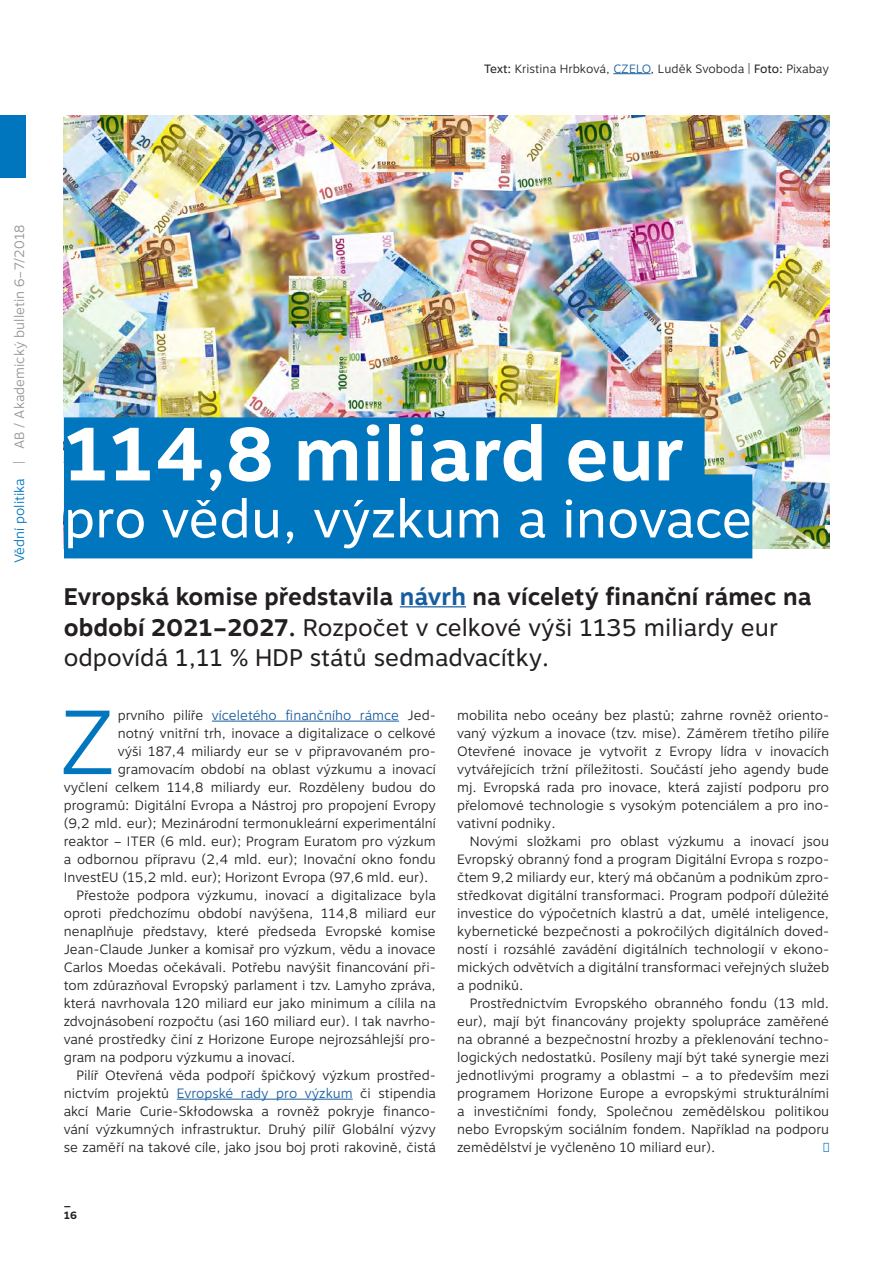
<style>
.page{position:relative;width:893px;height:1263px;background:#fff}
.page>*{position:absolute;margin:0;border:0;box-sizing:border-box;transform-origin:0 0}
.Iniciála{font:300 90.6px "Motiva Sans";color:#0076be}
.Headline{font:700 75px "Motiva Sans";color:#fff}
.Headline-2{font:52.5px "Motiva Sans";color:#fff}
.Perex{font:24px/30.6px "Motiva Sans";color:#231f20}
.Iniciála-2{font:300 13.5px/18px "Motiva Sans";color:#231f20;text-align:justify}
.Iniciála-3{font:300 13.5px "Motiva Sans";color:#175d9e}
.t1{font:300 13.5px "Motiva Sans";color:#939598}
.t2{font:300 13.5px "Motiva Sans";color:#0076be}
.t3{font:300 12px "Motiva Sans";color:#231f20}
.t4{font:700 10.5px/12.6px "Motiva Sans";color:#231f20}
.s1{font-weight:400}
.s2{color:#175d9e}
.s3{font-weight:700}
.s4{font-weight:700;color:#175d9e}
.s5{color:#231f20}
</style>
<div class="page">
<div style="left:0;top:116px;width:26px;height:62px;background:#0076be"></div>
<hr style="left:212px;top:721px;width:187px;height:1px;background:#175d9e">
<hr style="left:177px;top:1099px;width:176px;height:1px;background:#175d9e">
<img style="left:64px;top:115px;width:765px;height:434px">
<hr style="left:400px;top:606px;width:66px;height:1px;background:#175d9e">
<div style="left:64px;top:417px;width:641px;height:84px;background:#0076be"></div>
<div style="left:64px;top:474px;width:688px;height:84px;background:#0076be"></div>
<hr style="left:613px;top:73px;width:37px;height:1px;background:#175d9e">
<p class="t3" style="left:484px;top:60px;width:347px"><span class="s1">Text:</span> Kristina Hrbková, <span class="s2">CZELO</span>, Luděk Svoboda | <span class="s1">Foto:</span> Pixabay</p>
<p class="t1" style="left:9px;top:464px;width:241px;rotate:-90deg">| AB / Akademický bulletin 6–7/2018</p>
<p class="t2" style="left:9px;top:563px;width:87px;rotate:-90deg">Vědní politika</p>
<p class="Headline" style="left:64px;top:399px;width:622px">114,8 miliard eur</p>
<p class="Headline-2" style="left:64px;top:480px;width:690px">pro vědu, výzkum a inovace</p>
<p class="Perex" style="left:64px;top:582px;width:749px"><span class="s3">Evropská komise představila</span> <span class="s4">návrh</span> <span class="s3">na víceletý finanční rámec na období 2021–2027.</span> Rozpočet v celkové výši 1135 miliardy eur odpovídá 1,11 % HDP států sedmadvacítky.</p>
<p class="Iniciála" style="left:58px;top:675px;width:61px">Z</p>
<p class="Iniciála-3" style="left:118px;top:705px;width:320px"><span class="s5">prvního pilíře</span> víceletého finančního rámce <span class="s5">Jed-</span></p>
<p class="Iniciála-2" style="left:118px;top:724px;width:320px">notný vnitřní trh, inovace a digitalizace o celkové</p>
<p class="Iniciála-2" style="left:118px;top:742px;width:320px">výši 187,4 miliardy eur se v připravovaném pro-</p>
<p class="Iniciála-2" style="left:118px;top:760px;width:320px">gramovacím období na oblast výzkumu a inovací</p>
<p class="Iniciála-2" style="left:64px;top:778px;width:374px">vyčlení celkem 114,8 miliardy eur. Rozděleny budou do</p>
<p class="Iniciála-2" style="left:64px;top:796px;width:374px">programů: Digitální Evropa a Nástroj pro propojení Evropy</p>
<p class="Iniciála-2" style="left:64px;top:814px;width:374px">(9,2 mld. eur); Mezinárodní termonukleární experimentální</p>
<p class="Iniciála-2" style="left:64px;top:832px;width:374px">reaktor – ITER (6 mld. eur); Program Euratom pro výzkum</p>
<p class="Iniciála-2" style="left:64px;top:850px;width:374px">a odbornou přípravu (2,4 mld. eur); Inovační okno fondu</p>
<p class="Iniciála-2" style="left:64px;top:868px;width:366px">InvestEU (15,2 mld. eur); Horizont Evropa (97,6 mld. eur).</p>
<p class="Iniciála-2" style="left:64px;top:886px;width:374px;text-indent:13px">Přestože podpora výzkumu, inovací a digitalizace byla oproti předchozímu období navýšena, 114,8 miliard eur nenaplňuje představy, které předseda Evropské komise Jean-Claude Junker a komisař pro výzkum, vědu a inovace Carlos Moedas očekávali. Potřebu navýšit financování při&shy;tom zdůrazňoval Evropský parlament i tzv. Lamyho zpráva, která navrhovala 120 miliard eur jako minimum a cílila na zdvojnásobení rozpočtu (asi 160 miliard eur). I tak navrho&shy;vané prostředky činí z Horizone Europe nejrozsáhlejší pro&shy;gram na podporu výzkumu a inovací.</p>
<p class="Iniciála-2" style="left:64px;top:1066px;width:374px;text-indent:13px">Pilíř Otevřená věda podpoří špičkový výzkum prostřed&shy;nictvím projektů <span class="s2">Evropské rady pro výzkum</span> či stipendia akcí Marie Curie-Skłodowska a rovněž pokryje financo&shy;vání výzkumných infrastruktur. Druhý pilíř Globální výzvy se zaměří na takové cíle, jako jsou boj proti rakovině, čistá</p>
<p class="Iniciála-2" style="left:457px;top:706px;width:374px">mobilita nebo oceány bez plastů; zahrne rovněž oriento&shy;vaný výzkum a inovace (tzv. mise). Záměrem třetího pilíře Otevřené inovace je vytvořit z Evropy lídra v inovacích vytvářejících tržní příležitosti. Součástí jeho agendy bude mj. Evropská rada pro inovace, která zajistí podporu pro přelomové technologie s vysokým potenciálem a pro ino&shy;vativní podniky.</p>
<p class="Iniciála-2" style="left:457px;top:832px;width:374px;text-indent:13px">Novými složkami pro oblast výzkumu a inovací jsou Evropský obranný fond a program Digitální Evropa s rozpo&shy;čtem 9,2 miliardy eur, který má občanům a podnikům zpro&shy;středkovat digitální transformaci. Program podpoří důležité investice do výpočetních klastrů a dat, umělé inteligence, kybernetické bezpečnosti a pokročilých digitálních doved&shy;ností i rozsáhlé zavádění digitálních technologií v ekono&shy;mických odvětvích a digitální transformaci veřejných služeb a podniků.</p>
<p class="Iniciála-2" style="left:457px;top:994px;width:374px;text-indent:13px">Prostřednictvím Evropského obranného fondu (13 mld. eur), mají být financovány projekty spolupráce zaměřené na obranné a bezpečnostní hrozby a překlenování techno&shy;logických nedostatků. Posíleny mají být také synergie mezi jednotlivými programy a oblastmi – a to především mezi programem Horizone Europe a evropskými strukturálními a investičními fondy, Společnou zemědělskou politikou nebo Evropským sociálním fondem. Například na podporu zemědělství je vyčleněno 10 miliard eur).</p>
<p class="t4" style="left:64px;top:1196px;width:15px">_<br>16</p>
</div>
